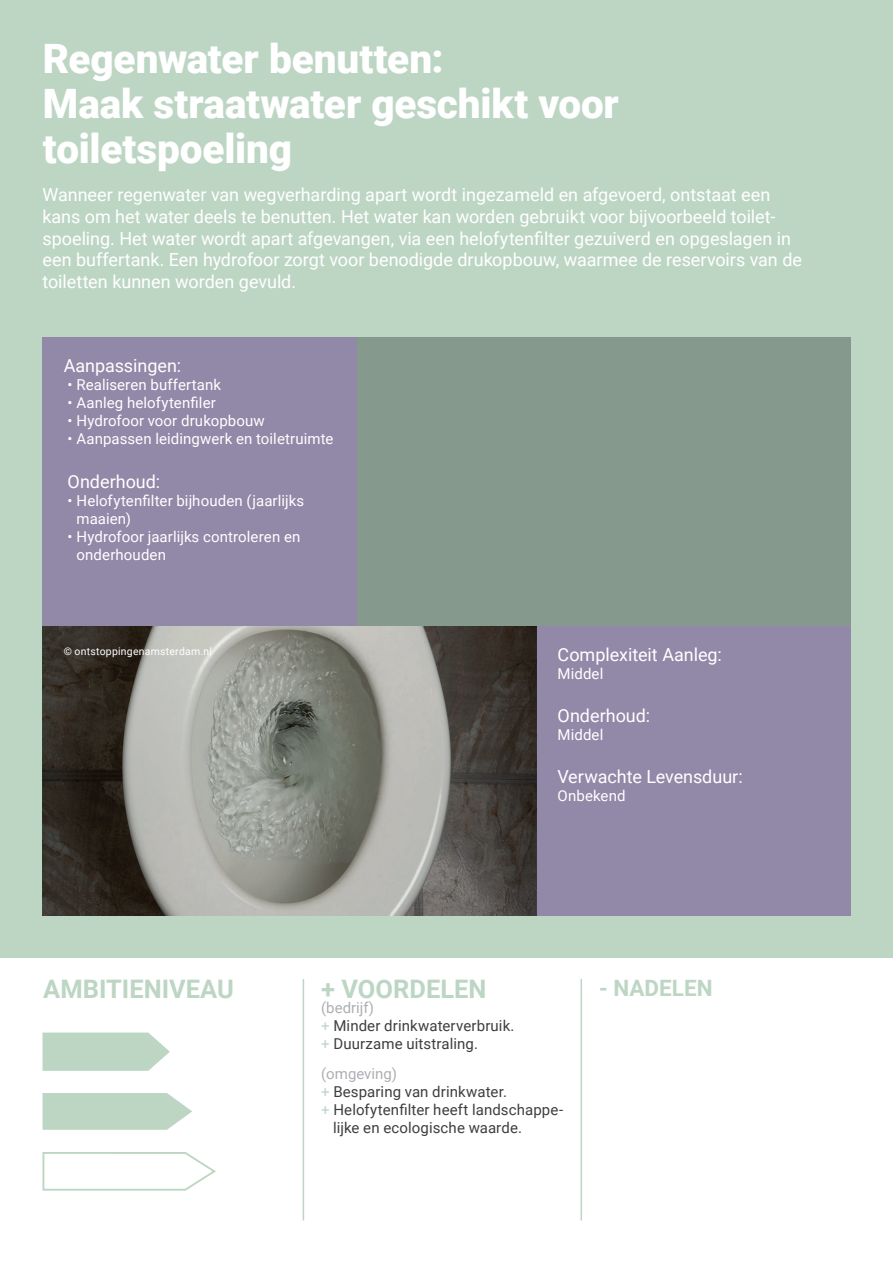
<style>
.page{position:relative;width:893px;height:1263px;background:#fff}
.page>*{position:absolute;margin:0;border:0;box-sizing:border-box;transform-origin:0 0}
.t1{font:900 40.5px/45px "Roboto";letter-spacing:-.005em;color:#fff}
.t2{font:700 25.5px "Roboto";color:#bdd6c4}
.t3{font:700 22.5px "Roboto";color:#bdd6c4}
.t4{font:18px/21.6px "Roboto";color:#fff}
.t5{font:15px/18px "Roboto";letter-spacing:.005em;color:#fff}
.t6{font:15px/18px "Roboto";letter-spacing:.005em;color:#3c3e40}
.t7{font:15px "Roboto";color:#acafb3}
.t8{font:10.5px "Roboto";letter-spacing:.02em;color:#fff}
.s1{color:#acafb3}
.s2{color:#bdd6c4}
</style>
<div class="page">
<div style="left:0;top:0;width:893px;height:958px;background:#bdd6c4"></div>
<hr style="left:303px;top:979px;width:1px;height:241px;background:#bdd6c4">
<hr style="left:581px;top:979px;width:1px;height:241px;background:#bdd6c4">
<div style="left:357px;top:338px;width:493px;height:288px;background:#85998d"></div>
<div style="left:536px;top:626px;width:314px;height:289px;background:#9288a8"></div>
<div style="left:43px;top:338px;width:314px;height:288px;background:#9288a8"></div>
<svg style="left:42px;top:1152px;width:174px;height:39px"></svg>
<svg style="left:43px;top:1093px;width:149px;height:37px;background:#c2d9c9"></svg>
<svg style="left:43px;top:1032px;width:127px;height:39px;background:#c3daca"></svg>
<img style="left:43px;top:626px;width:493px;height:289px">
<h1 class="t1" style="left:43px;top:35px;width:578px">Regenwater benutten:<br>Maak straatwater geschikt voor toiletspoeling</h1>
<p class="t4" style="left:43px;top:183px;width:761px">Wanneer regenwater van wegverharding apart wordt ingezameld en afgevoerd, ontstaat een kans om het water deels te benutten. Het water kan worden gebruikt voor bijvoorbeeld toilet&shy;spoeling. Het water wordt apart afgevangen, via een helofytenfilter gezuiverd en opgeslagen in een buffertank. Een hydrofoor zorgt voor benodigde drukopbouw, waarmee de reservoirs van de toiletten kunnen worden gevuld.</p>
<p class="t4" style="left:64px;top:355px;width:119px">Aanpassingen:</p>
<p class="t5" style="left:68px;top:376px;width:155px">• Realiseren buffertank</p>
<p class="t5" style="left:68px;top:394px;width:150px">• Aanleg helofytenfiler</p>
<p class="t5" style="left:68px;top:412px;width:199px">• Hydrofoor voor drukopbouw</p>
<p class="t5" style="left:68px;top:430px;width:267px">• Aanpassen leidingwerk en toiletruimte</p>
<p class="t4" style="left:68px;top:470px;width:94px">Onderhoud:</p>
<p class="t5" style="left:77px;top:491px;width:229px;text-indent:-9px">• Helofytenfilter bijhouden (jaarlijks maaien)</p>
<p class="t5" style="left:77px;top:527px;width:225px;text-indent:-9px">• Hydrofoor jaarlijks controleren en onderhouden</p>
<p class="t8" style="left:64px;top:644px;width:150px">© ontstoppingenamsterdam.nl</p>
<p class="t4" style="left:558px;top:643px;width:166px">Complexiteit Aanleg:</p>
<p class="t5" style="left:558px;top:664px;width:47px">Middel</p>
<p class="t4" style="left:558px;top:704px;width:94px">Onderhoud:</p>
<p class="t5" style="left:558px;top:725px;width:47px">Middel</p>
<p class="t4" style="left:558px;top:765px;width:187px">Verwachte Levensduur:</p>
<p class="t5" style="left:558px;top:786px;width:70px">Onbekend</p>
<h2 class="t2" style="left:43px;top:971px;width:192px">AMBITIENIVEAU</h2>
<h2 class="t2" style="left:321px;top:971px;width:167px">+ VOORDELEN</h2>
<p class="t3" style="left:599px;top:972px;width:115px">- NADELEN</p>
<p class="t6" style="left:321px;top:998px;width:195px"><span class="s1">(bedrijf)<br></span><span class="s2">+</span> Minder drinkwaterverbruik. <span class="s2">+</span> Duurzame uitstraling.</p>
<p class="t7" style="left:321px;top:1063px;width:77px">(omgeving)</p>
<p class="t6" style="left:321px;top:1082px;width:187px"><span class="s2">+</span> Besparing van drinkwater.</p>
<p class="t6" style="left:321px;top:1100px;width:244px"><span class="s2">+</span> Helofytenfilter heeft landschappe-</p>
<p class="t6" style="left:333px;top:1118px;width:190px">lijke en ecologische waarde.</p>
</div>
